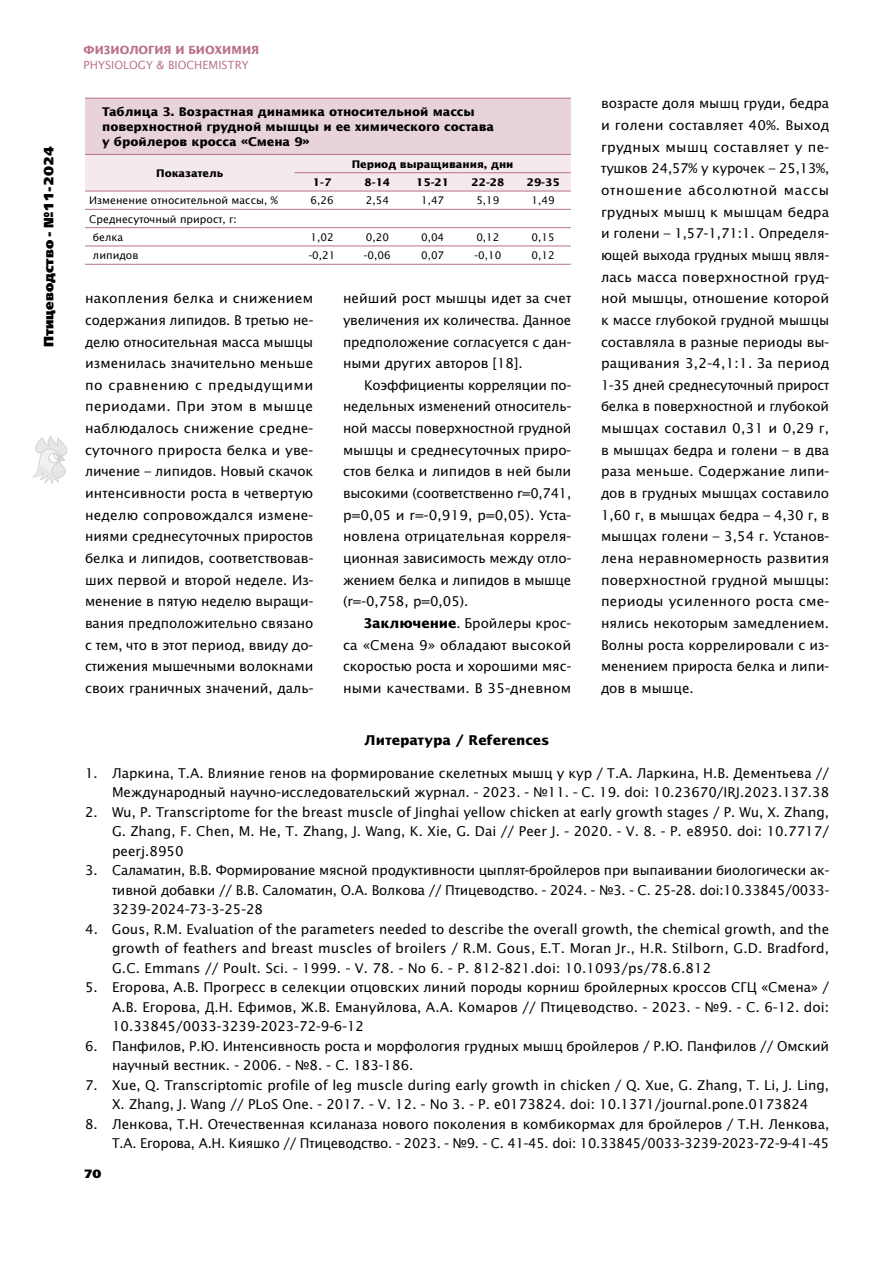
<style>
.page{position:relative;width:893px;height:1263px;background:#fff}
.page>*{position:absolute;margin:0;border:0;box-sizing:border-box;transform-origin:0 0}
.t1{font:13.5px/21.6px "Office Type Sans C";color:#000;text-align:justify}
.t2{font:13.5px "Free Set Extra Bold C";color:#000}
.t3{font:700 13.5px "Office Type Sans C";color:#000}
.t4{font:700 12px/15px "Office Type Sans C";color:#000}
.t5{font:12px "Free Set Extra Bold C";color:#000}
.t6{font:11.25px "Office Type Sans C";color:#b9718a}
.t7{font:700 11.25px "Office Type Sans C";color:#b9718a}
.t8{font:10.5px/18.3px "Office Type Sans C";color:#000}
.t9{font:700 10.5px "Office Type Sans C";color:#000}
.s1{font-weight:700}
</style>
<div class="page">
<svg style="left:32px;top:435px;width:36px;height:49px"></svg>
<div style="left:85px;top:98px;width:486px;height:56px;background:#e9d3db"></div>
<div style="left:85px;top:155px;width:486px;height:36px;background:#f4e9ed"></div>
<hr style="left:85px;top:98px;width:486px;height:1px;background:#b9718a">
<hr style="left:85px;top:154px;width:486px;height:1px;background:#b9718a">
<hr style="left:294px;top:172px;width:277px;height:1px;background:#b9718a">
<hr style="left:85px;top:191px;width:486px;height:1px;background:#b9718a">
<hr style="left:85px;top:209px;width:486px;height:1px;background:#b9718a">
<hr style="left:85px;top:227px;width:486px;height:1px;background:#b9718a">
<hr style="left:85px;top:246px;width:486px;height:1px;background:#b9718a">
<hr style="left:85px;top:264px;width:486px;height:1px;background:#b9718a">
<p class="t2" style="left:43px;top:347px;width:202px;rotate:-90deg">Птицеводство - №11-2024</p>
<p class="t7" style="left:84px;top:46px;width:177px">ФИЗИОЛОГИЯ И БИОХИМИЯ</p>
<p class="t6" style="left:84px;top:61px;width:167px">PHYSIOLOGY &amp; BIOCHEMISTRY</p>
<p class="t4" style="left:102px;top:105px;width:394px">Таблица 3. Возрастная динамика относительной массы поверхностной грудной мышцы и ее химического состава у бройлеров кросса «Смена 9»</p>
<p class="t9" style="left:156px;top:169px;width:69px">Показатель</p>
<p class="t9" style="left:352px;top:160px;width:163px">Период выращивания, дни</p>
<p class="t9" style="left:313px;top:178px;width:20px">1-7</p>
<p class="t9" style="left:365px;top:178px;width:27px">8-14</p>
<p class="t9" style="left:416px;top:178px;width:34px">15-21</p>
<p class="t9" style="left:472px;top:178px;width:34px">22-28</p>
<p class="t9" style="left:527px;top:178px;width:34px">29-35</p>
<p class="t8" style="left:89px;top:192px;width:190px">Изменение относительной массы, %</p>
<p class="t8" style="left:310px;top:192px;width:25px">6,26</p>
<p class="t8" style="left:366px;top:192px;width:25px">2,54</p>
<p class="t8" style="left:421px;top:192px;width:25px">1,47</p>
<p class="t8" style="left:476px;top:192px;width:25px">5,19</p>
<p class="t8" style="left:532px;top:192px;width:25px">1,49</p>
<p class="t8" style="left:93px;top:210px;width:145px;text-indent:-4px">Среднесуточный прирост, г: белка</p>
<p class="t8" style="left:310px;top:229px;width:25px">1,02</p>
<p class="t8" style="left:366px;top:229px;width:25px">0,20</p>
<p class="t8" style="left:421px;top:229px;width:25px">0,04</p>
<p class="t8" style="left:476px;top:229px;width:25px">0,12</p>
<p class="t8" style="left:532px;top:229px;width:25px">0,15</p>
<p class="t8" style="left:93px;top:247px;width:47px">липидов</p>
<p class="t8" style="left:309px;top:247px;width:28px">-0,21</p>
<p class="t8" style="left:364px;top:247px;width:28px">-0,06</p>
<p class="t8" style="left:421px;top:247px;width:25px">0,07</p>
<p class="t8" style="left:475px;top:247px;width:28px">-0,10</p>
<p class="t8" style="left:532px;top:247px;width:25px">0,12</p>
<p class="t1" style="left:85px;top:288px;width:230px">накопления белка и снижением содержания липидов. В третью не&shy;делю относительная масса мышцы изменилась значительно меньше по сравнению с предыдущими периодами. При этом в мышце наблюдалось снижение средне&shy;суточного прироста белка и уве&shy;личение – липидов. Новый скачок интенсивности роста в четвертую неделю сопровождался измене&shy;ниями среднесуточных приростов белка и липидов, соответствовав&shy;ших первой и второй неделе. Из&shy;менение в пятую неделю выращи&shy;вания предположительно связано с тем, что в этот период, ввиду до&shy;стижения мышечными волокнами своих граничных значений, даль-</p>
<p class="t1" style="left:343px;top:288px;width:230px">нейший рост мышцы идет за счет увеличения их количества. Данное предположение согласуется с дан&shy;ными других авторов [18].</p>
<p class="t1" style="left:343px;top:375px;width:230px;text-indent:21px">Коэффициенты корреляции по&shy;недельных изменений относитель&shy;ной массы поверхностной грудной мышцы и среднесуточных приро&shy;стов белка и липидов в ней были высокими (соответственно r=0,741, р=0,05 и r=-0,919, р=0,05). Уста&shy;новлена отрицательная корреля&shy;ционная зависимость между отло&shy;жением белка и липидов в мышце (r=-0,758, р=0,05).</p>
<p class="t1" style="left:343px;top:613px;width:230px;text-indent:21px"><span class="s1">Заключение</span>. Бройлеры крос&shy;са «Смена 9» обладают высокой скоростью роста и хорошими мяс&shy;ными качествами. В 35-дневном</p>
<p class="t1" style="left:601px;top:93px;width:230px">возрасте доля мышц груди, бедра и голени составляет 40%. Выход грудных мышц составляет у пе&shy;тушков 24,57% у курочек – 25,13%, отношение абсолютной массы грудных мышц к мышцам бедра и голени – 1,57-1,71:1. Определя&shy;ющей выхода грудных мышц явля&shy;лась масса поверхностной груд&shy;ной мышцы, отношение которой к массе глубокой грудной мышцы составляла в разные периоды вы&shy;ращивания 3,2-4,1:1. За период 1-35 дней среднесуточный прирост белка в поверхностной и глубокой мышцах составил 0,31 и 0,29 г, в мышцах бедра и голени – в два раза меньше. Содержание липи&shy;дов в грудных мышцах составило 1,60 г, в мышцах бедра – 4,30 г, в мышцах голени – 3,54 г. Установ&shy;лена неравномерность развития поверхностной грудной мышцы: периоды усиленного роста сме&shy;нялись некоторым замедлением.<br>Волны роста коррелировали с из&shy;менением прироста белка и липи&shy;дов в мышце.</p>
<p class="t3" style="left:365px;top:735px;width:186px">Литература / References</p>
<p class="t1" style="left:85px;top:764px;width:746px;line-height:19.5px;text-align:right">1. Ларкина, Т.А. Влияние генов на формирование скелетных мышц у кур / Т.А. Ларкина, Н.В. Дементьева //<br>Международный научно-исследовательский журнал. - 2023. - №11. - С. 19. doi: 10.23670/IRJ.2023.137.38</p>
<p class="t1" style="left:112px;top:803px;width:719px;line-height:19.5px;text-indent:-27px">2. Wu, P. Transcriptome for the breast muscle of Jinghai yellow chicken at early growth stages / P. Wu, X. Zhang, G. Zhang, F. Chen, M. He, T. Zhang, J. Wang, K. Xie, G. Dai // Peer J. - 2020. - V. 8. - P. e8950. doi: 10.7717/ peerj.8950</p>
<p class="t1" style="left:112px;top:861px;width:719px;line-height:19.5px;text-indent:-27px">3. Саламатин, В.В. Формирование мясной продуктивности цыплят-бройлеров при выпаивании биологически ак&shy;тивной добавки // В.В. Саломатин, О.А. Волкова // Птицеводство. - 2024. - №3. - С. 25-28. doi:10.33845/0033- 3239-2024-73-3-25-28</p>
<p class="t1" style="left:112px;top:920px;width:719px;line-height:19.5px;text-indent:-27px">4. Gous, R.M. Evaluation of the parameters needed to describe the overall growth, the chemical growth, and the growth of feathers and breast muscles of broilers / R.M. Gous, E.T. Moran Jr., H.R. Stilborn, G.D. Bradford, G.C. Emmans // Poult. Sci. - 1999. - V. 78. - No 6. - P. 812-821.doi: 10.1093/ps/78.6.812</p>
<p class="t1" style="left:112px;top:978px;width:719px;line-height:19.5px;text-indent:-27px">5. Егорова, А.В. Прогресс в селекции отцовских линий породы корниш бройлерных кроссов СГЦ «Смена» / А.В. Егорова, Д.Н. Ефимов, Ж.В. Емануйлова, А.А. Комаров // Птицеводство. - 2023. - №9. - С. 6-12. doi:<br>10.33845/0033-3239-2023-72-9-6-12</p>
<p class="t1" style="left:112px;top:1037px;width:719px;line-height:19.5px;text-indent:-27px">6. Панфилов, Р.Ю. Интенсивность роста и морфология грудных мышц бройлеров / Р.Ю. Панфилов // Омский научный вестник. - 2006. - №8. - С. 183-186.</p>
<p class="t1" style="left:85px;top:1076px;width:746px;line-height:19.5px;text-align:center">7. Xue, Q. Transcriptomic profile of leg muscle during early growth in chicken / Q. Xue, G. Zhang, T. Li, J. Ling,<br>X. Zhang, J. Wang // PLoS One. - 2017. - V. 12. - No 3. - P. e0173824. doi: 10.1371/journal.pone.0173824</p>
<p class="t1" style="left:85px;top:1115px;width:746px;line-height:19.5px;text-align:right">8. Ленкова, Т.Н. Отечественная ксиланаза нового поколения в комбикормах для бройлеров / Т.Н. Ленкова,<br>Т.А. Егорова, А.Н. Кияшко // Птицеводство. - 2023. - №9. - С. 41-45. doi: 10.33845/0033-3239-2023-72-9-41-45</p>
<p class="t5" style="left:84px;top:1169px;width:19px">70</p>
</div>
